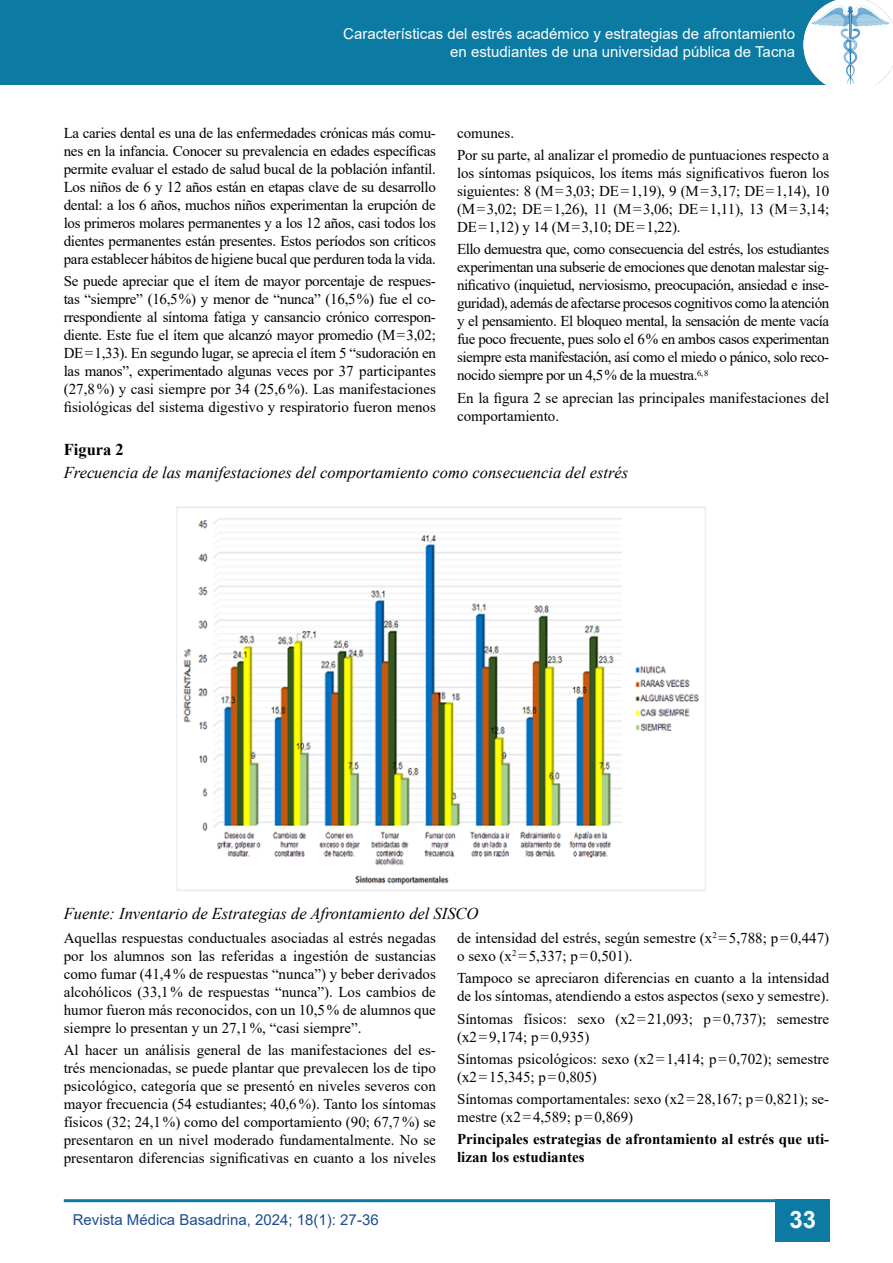
<style>
.page{position:relative;width:893px;height:1263px;background:#fff}
.page>*{position:absolute;margin:0;border:0;box-sizing:border-box;transform-origin:0 0}
.t1{font:700 24px "Arial";color:#fafafa}
.t2{font:italic 16.5px "Times New Roman";color:#000}
.t3{font:700 16.5px "Times New Roman";color:#000}
.t4{font:15px/18px "Times New Roman";color:#000}
.t5{font:15px/18px "Arial";color:#fff;text-align:right}
.t6{font:700 15px/18px "Times New Roman";color:#000}
.t7{font:15px "Arial";color:#1d4c91}
</style>
<div class="page">
<div style="left:1px;top:0;width:892px;height:85px;background:#0b7ba3"></div>
<hr style="left:64px;top:1199px;width:766px;height:3px;background:#0c7aa2">
<div style="left:776px;top:1199px;width:54px;height:42px;background:#0c7aa2"></div>
<img style="left:804px;top:0;width:89px;height:85px">
<img style="left:176px;top:507px;width:530px;height:384px">
<p class="t5" style="left:343px;top:24px;width:453px">Características del estrés académico y estrategias de afrontamiento en estudiantes de una universidad pública de Tacna</p>
<p class="t4" style="left:64px;top:123px;width:374px;text-align:justify">La caries dental es una de las enfermedades crónicas más comu&shy;nes en la infancia. Conocer su prevalencia en edades específicas permite evaluar el estado de salud bucal de la población infantil.<br>Los niños de 6 y 12 años están en etapas clave de su desarrollo dental: a los 6 años, muchos niños experimentan la erupción de los primeros molares permanentes y a los 12 años, casi todos los dientes permanentes están presentes. Estos períodos son críticos para establecer hábitos de higiene bucal que perduren toda la vida.</p>
<p class="t4" style="left:64px;top:272px;width:374px;text-align:justify">Se puede apreciar que el ítem de mayor porcentaje de respues&shy;tas “siempre” (16,5%) y menor de “nunca” (16,5%) fue el co&shy;rrespondiente al síntoma fatiga y cansancio crónico correspon&shy;diente. Este fue el ítem que alcanzó mayor promedio (M=3,02; DE=1,33). En segundo lugar, se aprecia el ítem 5 “sudoración en las manos”, experimentado algunas veces por 37 participantes (27,8%) y casi siempre por 34 (25,6%). Las manifestaciones fisiológicas del sistema digestivo y respiratorio fueron menos</p>
<p class="t4" style="left:457px;top:121px;width:374px;line-height:22.2px">comunes.<br>Por su parte, al analizar el promedio de puntuaciones respecto a</p>
<p class="t4" style="left:457px;top:164px;width:374px;text-align:justify">los síntomas psíquicos, los ítems más significativos fueron los siguientes: 8 (M=3,03; DE=1,19), 9 (M=3,17; DE=1,14), 10 (M=3,02; DE=1,26), 11 (M=3,06; DE=1,11), 13 (M=3,14; DE=1,12) y 14 (M=3,10; DE=1,22).</p>
<p class="t4" style="left:457px;top:240px;width:374px;text-align:justify">Ello demuestra que, como consecuencia del estrés, los estudiantes experimentan una subserie de emociones que denotan malestar sig&shy;nificativo (inquietud, nerviosismo, preocupación, ansiedad e inse&shy;guridad), además de afectarse procesos cognitivos como la atención y el pensamiento. El bloqueo mental, la sensación de mente vacía fue poco frecuente, pues solo el 6% en ambos casos experimentan siempre esta manifestación, así como el miedo o pánico, solo reco&shy;nocido siempre por un 4,5% de la muestra.<sup>6,8</sup></p>
<p class="t4" style="left:457px;top:388px;width:374px">En la figura 2 se aprecian las principales manifestaciones del comportamiento.</p>
<p class="t3" style="left:64px;top:438px;width:62px">Figura 2</p>
<p class="t2" style="left:64px;top:461px;width:566px">Frecuencia de las manifestaciones del comportamiento como consecuencia del estrés</p>
<p class="t2" style="left:64px;top:902px;width:416px">Fuente: Inventario de Estrategias de Afrontamiento del SISCO</p>
<p class="t4" style="left:64px;top:928px;width:374px;text-align:justify">Aquellas respuestas conductuales asociadas al estrés negadas por los alumnos son las referidas a ingestión de sustancias como fumar (41,4% de respuestas “nunca”) y beber derivados alcohólicos (33,1% de respuestas “nunca”). Los cambios de humor fueron más reconocidos, con un 10,5% de alumnos que siempre lo presentan y un 27,1%, “casi siempre”.</p>
<p class="t4" style="left:64px;top:1041px;width:374px;text-align:justify">Al hacer un análisis general de las manifestaciones del es&shy;trés mencionadas, se puede plantar que prevalecen los de tipo psicológico, categoría que se presentó en niveles severos con mayor frecuencia (54 estudiantes; 40,6%). Tanto los síntomas físicos (32; 24,1%) como del comportamiento (90; 67,7%) se presentaron en un nivel moderado fundamentalmente. No se presentaron diferencias significativas en cuanto a los niveles</p>
<p class="t4" style="left:457px;top:929px;width:374px">de intensidad del estrés, según semestre (x<sup>2</sup> =5,788; p=0,447) o sexo (x<sup>2</sup> =5,337; p=0,501).</p>
<p class="t4" style="left:457px;top:969px;width:374px">Tampoco se apreciaron diferencias en cuanto a la intensidad de los síntomas, atendiendo a estos aspectos (sexo y semestre).</p>
<p class="t4" style="left:457px;top:1009px;width:374px">Síntomas físicos: sexo (x2=21,093; p=0,737); semestre (x2=9,174; p=0,935)</p>
<p class="t4" style="left:457px;top:1049px;width:374px">Síntomas psicológicos: sexo (x2=1,414; p=0,702); semestre (x2=15,345; p=0,805)</p>
<p class="t4" style="left:457px;top:1089px;width:374px">Síntomas comportamentales: sexo (x2=28,167; p=0,821); se&shy;mestre (x2=4,589; p=0,869)</p>
<p class="t6" style="left:457px;top:1130px;width:374px">Principales estrategias de afrontamiento al estrés que uti&shy;lizan los estudiantes</p>
<p class="t7" style="left:73px;top:1210px;width:307px">Revista Médica Basadrina, 2024; 18(1): 27-36</p>
<h1 class="t1" style="left:789px;top:1203px;width:28px">33</h1>
</div>
